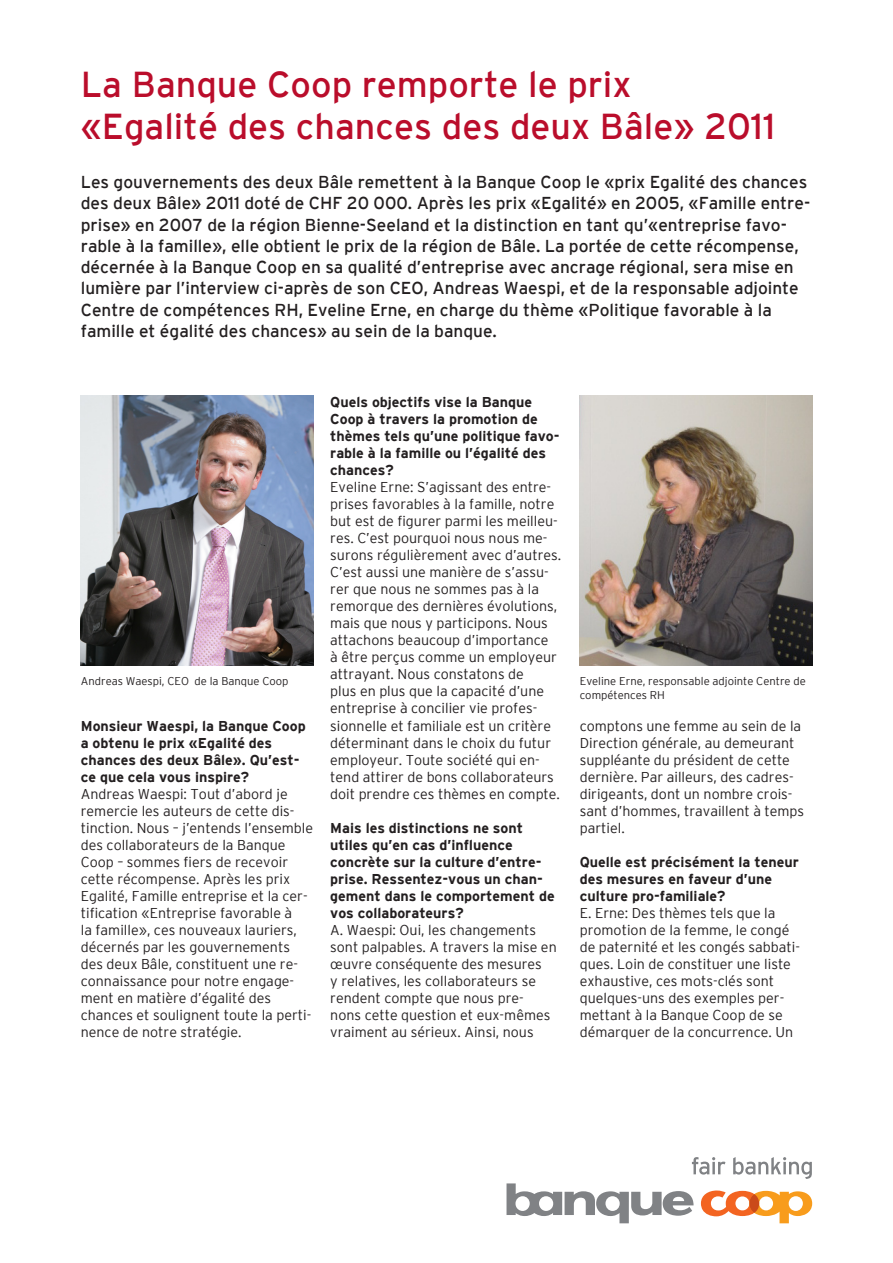
<style>
.page{position:relative;width:893px;height:1263px;background:#fff}
.page>*{position:absolute;margin:0;border:0;box-sizing:border-box;transform-origin:0 0}
.t1{font:36px/42px "Interstate";color:#ba0d2b}
.lead{font:17.25px/21.3px "Interstate";color:#231f20}
.grundtext{font:300 14.25px/17px "Interstate";color:#231f20}
.grundtext-2{font:700 14.25px/17px "Interstate";color:#231f20}
.grundtext-3{font:300 11.25px/14px "Interstate";color:#231f20}
</style>
<div class="page">
<img style="left:81px;top:396px;width:232px;height:269px">
<img style="left:580px;top:396px;width:232px;height:269px">
<svg style="left:701px;top:1190px;width:111px;height:33px"></svg>
<div style="left:749px;top:1194px;width:10px;height:19px;background:#ca4a1a;border-radius:50%"></div>
<svg style="left:506px;top:1183px;width:188px;height:40px"></svg>
<svg style="left:692px;top:1157px;width:33px;height:17px"></svg>
<svg style="left:733px;top:1157px;width:79px;height:22px"></svg>
<p class="t1" style="left:81px;top:63px;width:696px">La Banque Coop remporte le prix «Egalité des chances des deux Bâle» 2011</p>
<p class="lead" style="left:81px;top:171px;width:731px">Les gouvernements des deux Bâle remettent à la Banque Coop le «prix Egalité des chances des deux Bâle» 2011 doté de CHF 20 000. Après les prix «Egalité» en 2005, «Famille entre&shy;prise» en 2007 de la région Bienne-Seeland et la distinction en tant qu’«entreprise favo&shy;rable à la famille», elle obtient le prix de la région de Bâle. La portée de cette récompense, décernée à la Banque Coop en sa qualité d’entreprise avec ancrage régional, sera mise en lumière par l’interview ci-après de son CEO, Andreas Waespi, et de la responsable adjointe Centre de compétences RH, Eveline Erne, en charge du thème «Politique favorable à la famille et égalité des chances» au sein de la banque.</p>
<p class="grundtext-2" style="left:330px;top:394px;width:231px">Quels objectifs vise la Banque<br>Coop à travers la promotion de thèmes tels qu’une politique favo&shy;rable à la famille ou l’égalité des chances?</p>
<p class="grundtext" style="left:330px;top:479px;width:232px">Eveline Erne: S’agissant des entre&shy;prises favorables à la famille, notre but est de figurer parmi les meilleu&shy;res. C’est pourquoi nous nous me&shy;surons régulièrement avec d’autres.<br>C’est aussi une manière de s’assu&shy;rer que nous ne sommes pas à la remorque des dernières évolutions, mais que nous y participons. Nous attachons beaucoup d’importance<br>à être perçus comme un employeur attrayant. Nous constatons de<br>plus en plus que la capacité d’une entreprise à concilier vie profes&shy;sionnelle et familiale est un critère déterminant dans le choix du futur employeur. Toute société qui en&shy;tend attirer de bons collaborateurs doit prendre ces thèmes en compte.</p>
<p class="grundtext-2" style="left:330px;top:819px;width:226px">Mais les distinctions ne sont utiles qu’en cas d’influence concrète sur la culture d’entre&shy;prise. Ressentez-vous un chan&shy;gement dans le comportement de vos collaborateurs?</p>
<p class="grundtext" style="left:330px;top:921px;width:228px">A. Waespi: Oui, les changements sont palpables. A travers la mise en œuvre conséquente des mesures<br>y relatives, les collaborateurs se rendent compte que nous pre&shy;nons cette question et eux-mêmes vraiment au sérieux. Ainsi, nous</p>
<p class="grundtext-3" style="left:81px;top:674px;width:209px">Andreas Waespi, CEO de la Banque Coop</p>
<p class="grundtext-3" style="left:580px;top:674px;width:228px">Eveline Erne, responsable adjointe Centre de compétences RH</p>
<p class="grundtext" style="left:580px;top:717px;width:226px">comptons une femme au sein de la<br>Direction générale, au demeurant suppléante du président de cette dernière. Par ailleurs, des cadres&shy;dirigeants, dont un nombre crois&shy;sant d’hommes, travaillent à temps partiel.</p>
<p class="grundtext-2" style="left:580px;top:853px;width:221px">Quelle est précisément la teneur des mesures en faveur d’une culture pro-familiale?</p>
<p class="grundtext" style="left:580px;top:904px;width:222px">E. Erne: Des thèmes tels que la promotion de la femme, le congé de paternité et les congés sabbati&shy;ques. Loin de constituer une liste exhaustive, ces mots-clés sont quelques-uns des exemples per&shy;mettant à la Banque Coop de se démarquer de la concurrence. Un</p>
<p class="grundtext-2" style="left:81px;top:717px;width:226px">Monsieur Waespi, la Banque Coop a obtenu le prix «Egalité des chances des deux Bâle». Qu’est&shy;ce que cela vous inspire?</p>
<p class="grundtext" style="left:81px;top:785px;width:234px">Andreas Waespi: Tout d’abord je remercie les auteurs de cette dis&shy;tinction. Nous – j’entends l’ensemble des collaborateurs de la Banque Coop – sommes fiers de recevoir cette récompense. Après les prix Egalité, Famille entreprise et la cer&shy;tification «Entreprise favorable à<br>la famille», ces nouveaux lauriers, décernés par les gouvernements des deux Bâle, constituent une re&shy;connaissance pour notre engage&shy;ment en matière d’égalité des chances et soulignent toute la perti&shy;nence de notre stratégie.</p>
</div>
